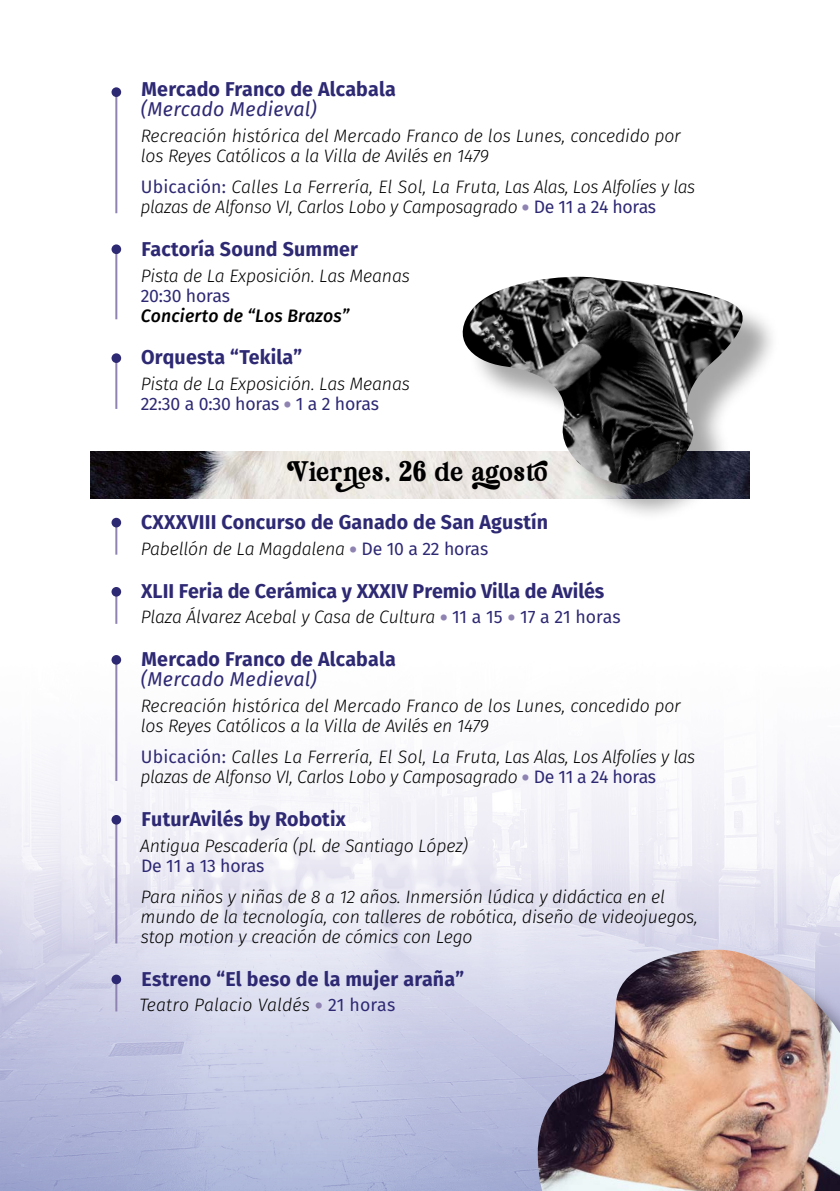
<style>
.page{position:relative;width:840px;height:1191px;background:#fff}
.page>*{position:absolute;margin:0;border:0;box-sizing:border-box;transform-origin:0 0}
.t1{font:700 36px "Britania Vintage";letter-spacing:-.03em;color:#000}
.t2{font:700 20px "Fira Sans";letter-spacing:.01em;color:#2e2973}
.t3{font:italic 20px "Fira Sans";letter-spacing:.005em;color:#2e2973}
.t4{font:italic 300 18px/20px "Fira Sans";letter-spacing:-.01em;color:#000}
.t5{font:italic 300 18px "Fira Sans";letter-spacing:.01em;color:#000}
.t6{font:18px "Fira Sans";letter-spacing:-.01em;color:#2e2973}
.t7{font:italic 500 18px "Fira Sans";letter-spacing:.01em;color:#000}
.s1{font-weight:400;font-style:normal;color:#2e2973}
.s2{font-weight:700;font-style:normal;font-size:22px;color:#8f83b2}
</style>
<div class="page">
<img style="left:0;top:87px;width:839px;height:778px">
<svg style="left:0;top:865px;width:839px;height:326px;background:#ced0e7"></svg>
<img style="left:91px;top:451px;width:376px;height:47px">
<hr style="left:115px;top:92px;width:2px;height:121px;background:#8f83b2">
<div style="left:111px;top:87px;width:10px;height:10px;background:#2e2973;border-radius:50%"></div>
<hr style="left:115px;top:660px;width:2px;height:121px;background:#8f83b2">
<div style="left:111px;top:655px;width:10px;height:9px;background:#2e2973;border-radius:50%"></div>
<hr style="left:115px;top:249px;width:2px;height:70px;background:#8f83b2">
<div style="left:111px;top:244px;width:10px;height:10px;background:#2e2973;border-radius:50%"></div>
<hr style="left:115px;top:979px;width:2px;height:32px;background:#8f83b2">
<div style="left:111px;top:974px;width:10px;height:10px;background:#2e2973;border-radius:50%"></div>
<hr style="left:115px;top:358px;width:2px;height:51px;background:#8f83b2">
<div style="left:111px;top:353px;width:10px;height:10px;background:#2e2973;border-radius:50%"></div>
<hr style="left:115px;top:522px;width:2px;height:32px;background:#8f83b2">
<div style="left:111px;top:518px;width:10px;height:9px;background:#2e2973;border-radius:50%"></div>
<hr style="left:115px;top:592px;width:2px;height:32px;background:#8f83b2">
<div style="left:111px;top:587px;width:10px;height:9px;background:#2e2973;border-radius:50%"></div>
<hr style="left:115px;top:819px;width:2px;height:124px;background:#8f83b2">
<div style="left:111px;top:815px;width:10px;height:9px;background:#2e2973;border-radius:50%"></div>
<img style="left:536px;top:949px;width:303px;height:242px">
<div style="left:467px;top:281px;width:312px;height:241px;background:#000;opacity:.35"></div>
<img style="left:449px;top:277px;width:311px;height:215px">
<p class="t2" style="left:141px;top:75px;width:255px">Mercado Franco de Alcabala</p>
<p class="t3" style="left:141px;top:95px;width:177px">(Mercado Medieval)</p>
<p class="t4" style="left:141px;top:127px;width:541px">Recreación histórica del Mercado Franco de los Lunes, concedido por los Reyes Católicos a la Villa de Avilés en 1479</p>
<p class="t4" style="left:140px;top:178px;width:556px"><span class="s1">Ubicación:</span> Calles La Ferrería, El Sol, La Fruta, Las Alas, Los Alfolíes y las plazas de Alfonso VI, Carlos Lobo y Camposagrado <span class="s2">•</span> <span class="s1">De 11 a 24 horas</span></p>
<p class="t2" style="left:141px;top:235px;width:218px">Factoría Sound Summer</p>
<p class="t4" style="left:141px;top:266px;width:270px">Pista de La Exposición. Las Meanas</p>
<p class="t6" style="left:141px;top:283px;width:91px">20:30 horas</p>
<p class="t7" style="left:141px;top:303px;width:210px">Concierto de “Los Brazos”</p>
<p class="t2" style="left:141px;top:343px;width:163px">Orquesta “Tekila”</p>
<p class="t4" style="left:141px;top:375px;width:270px">Pista de La Exposición. Las Meanas<br><span class="s1">22:30 a 0:30 horas</span> <span class="s2">•</span> <span class="s1">1 a 2 horas</span></p>
<h1 class="t1" style="left:291px;top:455px;width:258px">Viernes, 26 de agosto</h1>
<p class="t2" style="left:141px;top:508px;width:408px">CXXXVIII Concurso de Ganado de San Agustín</p>
<p class="t4" style="left:141px;top:540px;width:349px">Pabellón de La Magdalena <span class="s2">•</span> <span class="s1">De 10 a 22 horas</span></p>
<p class="t2" style="left:141px;top:577px;width:464px">XLII Feria de Cerámica y XXXIV Premio Villa de Avilés</p>
<p class="t4" style="left:141px;top:608px;width:481px">Plaza Álvarez Acebal y Casa de Cultura <span class="s2">•</span> <span class="s1">11 a 15</span> <span class="s2">•</span> <span class="s1">17 a 21 horas</span></p>
<p class="t2" style="left:141px;top:645px;width:255px">Mercado Franco de Alcabala</p>
<p class="t3" style="left:141px;top:665px;width:177px">(Mercado Medieval)</p>
<p class="t4" style="left:141px;top:697px;width:541px">Recreación histórica del Mercado Franco de los Lunes, concedido por los Reyes Católicos a la Villa de Avilés en 1479</p>
<p class="t4" style="left:140px;top:748px;width:556px"><span class="s1">Ubicación:</span> Calles La Ferrería, El Sol, La Fruta, Las Alas, Los Alfolíes y las plazas de Alfonso VI, Carlos Lobo y Camposagrado <span class="s2">•</span> <span class="s1">De 11 a 24 horas</span></p>
<p class="t2" style="left:141px;top:805px;width:206px">FuturAvilés by Robotix</p>
<p class="t4" style="left:140px;top:836px;width:329px">Antigua Pescadería (pl. de Santiago López)</p>
<p class="t6" style="left:141px;top:852px;width:125px">De 11 a 13 horas</p>
<p class="t4" style="left:140px;top:888px;width:558px">Para niños y niñas de 8 a 12 años. Inmersión lúdica y didáctica en el mundo de la tecnología, con talleres de robótica, diseño de videojuegos, stop motion y creación de cómics con Lego</p>
<p class="t2" style="left:141px;top:964px;width:324px">Estreno “El beso de la mujer araña”</p>
<p class="t5" style="left:139px;top:992px;width:257px">Teatro Palacio Valdés <span class="s2">•</span> <span class="s1">21 horas</span></p>
</div>
